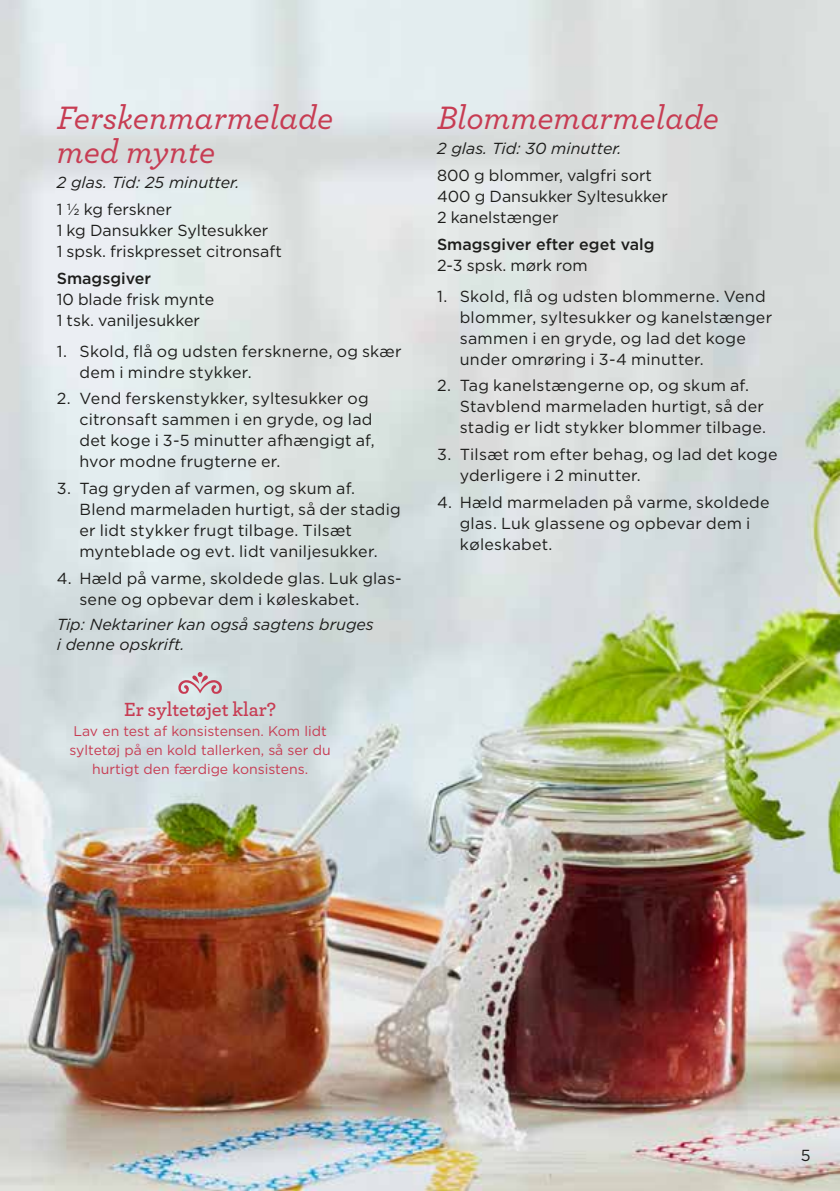
<style>
.page{position:relative;width:840px;height:1191px;background:#fff}
.page>*{position:absolute;margin:0;border:0;box-sizing:border-box;transform-origin:0 0}
.t1{font:italic 500 34px/34px "Archer";color:#c73c53}
.t2{font:600 20px "Archer";color:#c73c53}
.t3{font:16px/21px "Gotham";letter-spacing:.015em;color:#1d1d1b}
.t4{font:italic 16px/20px "Gotham";color:#1d1d1b}
.t5{font:500 16px "Gotham";color:#1d1d1b}
.t6{font:14px/19px "Gotham";color:#c73c53;text-align:center}
</style>
<div class="page">
<img style="left:0;top:0;width:839px;height:1191px">
<svg style="left:178px;top:672px;width:44px;height:22px"></svg>
<h1 class="t1" style="left:57px;top:99px;width:278px">Ferskenmarmelade med mynte</h1>
<p class="t4" style="left:57px;top:172px;width:184px">2 glas. Tid: 25 minutter.</p>
<p class="t3" style="left:57px;top:198px;width:226px">1 1/2 kg ferskner<br>1 kg Dansukker Syltesukker<br>1 spsk. friskpresset citronsaft</p>
<p class="t5" style="left:57px;top:267px;width:96px">Smagsgiver</p>
<p class="t3" style="left:57px;top:288px;width:159px">10 blade frisk mynte<br>1 tsk. vaniljesukker</p>
<p class="t3" style="left:79px;top:340px;width:323px;text-indent:-23px">1. Skold, flå og udsten fersknerne, og skær dem i mindre stykker.</p>
<p class="t3" style="left:79px;top:388px;width:296px;text-indent:-23px">2. Vend ferskenstykker, syltesukker og citronsaft sammen i en gryde, og lad det koge i 3-5 minutter afhængigt af, hvor modne frugterne er.</p>
<p class="t3" style="left:79px;top:477px;width:322px;text-indent:-23px">3. Tag gryden af varmen, og skum af.<br>Blend marmeladen hurtigt, så der stadig er lidt stykker frugt tilbage. Tilsæt mynteblade og evt. lidt vaniljesukker.</p>
<p class="t3" style="left:79px;top:567px;width:323px;text-indent:-23px">4. Hæld på varme, skoldede glas. Luk glas&shy;sene og opbevar dem i køleskabet.</p>
<p class="t4" style="left:57px;top:614px;width:318px">Tip: Nektariner kan også sagtens bruges i denne opskrift.</p>
<p class="t2" style="left:124px;top:694px;width:154px">Er syltetøjet klar?</p>
<p class="t6" style="left:69px;top:721px;width:262px">Lav en test af konsistensen. Kom lidt syltetøj på en kold tallerken, så ser du hurtigt den færdige konsistens.</p>
<h1 class="t1" style="left:437px;top:99px;width:283px">Blommemarmelade</h1>
<p class="t4" style="left:437px;top:138px;width:186px">2 glas. Tid: 30 minutter.</p>
<p class="t3" style="left:437px;top:164px;width:232px">800 g blommer, valgfri sort<br>400 g Dansukker Syltesukker<br>2 kanelstænger</p>
<p class="t5" style="left:437px;top:233px;width:219px">Smagsgiver efter eget valg</p>
<p class="t3" style="left:437px;top:254px;width:152px">2-3 spsk. mørk rom</p>
<p class="t3" style="left:459px;top:285px;width:314px;text-indent:-23px">1. Skold, flå og udsten blommerne. Vend blommer, syltesukker og kanelstænger sammen i en gryde, og lad det koge under omrøring i 3-4 minutter.</p>
<p class="t3" style="left:459px;top:375px;width:308px;text-indent:-23px">2. Tag kanelstængerne op, og skum af.<br>Stavblend marmeladen hurtigt, så der stadig er lidt stykker blommer tilbage.</p>
<p class="t3" style="left:459px;top:443px;width:319px;text-indent:-23px">3. Tilsæt rom efter behag, og lad det koge yderligere i 2 minutter.</p>
<p class="t3" style="left:459px;top:491px;width:311px;text-indent:-23px">4. Hæld marmeladen på varme, skoldede glas. Luk glassene og opbevar dem i køleskabet.</p>
<p class="t3" style="left:800px;top:1144px;width:11px">5</p>
</div>
